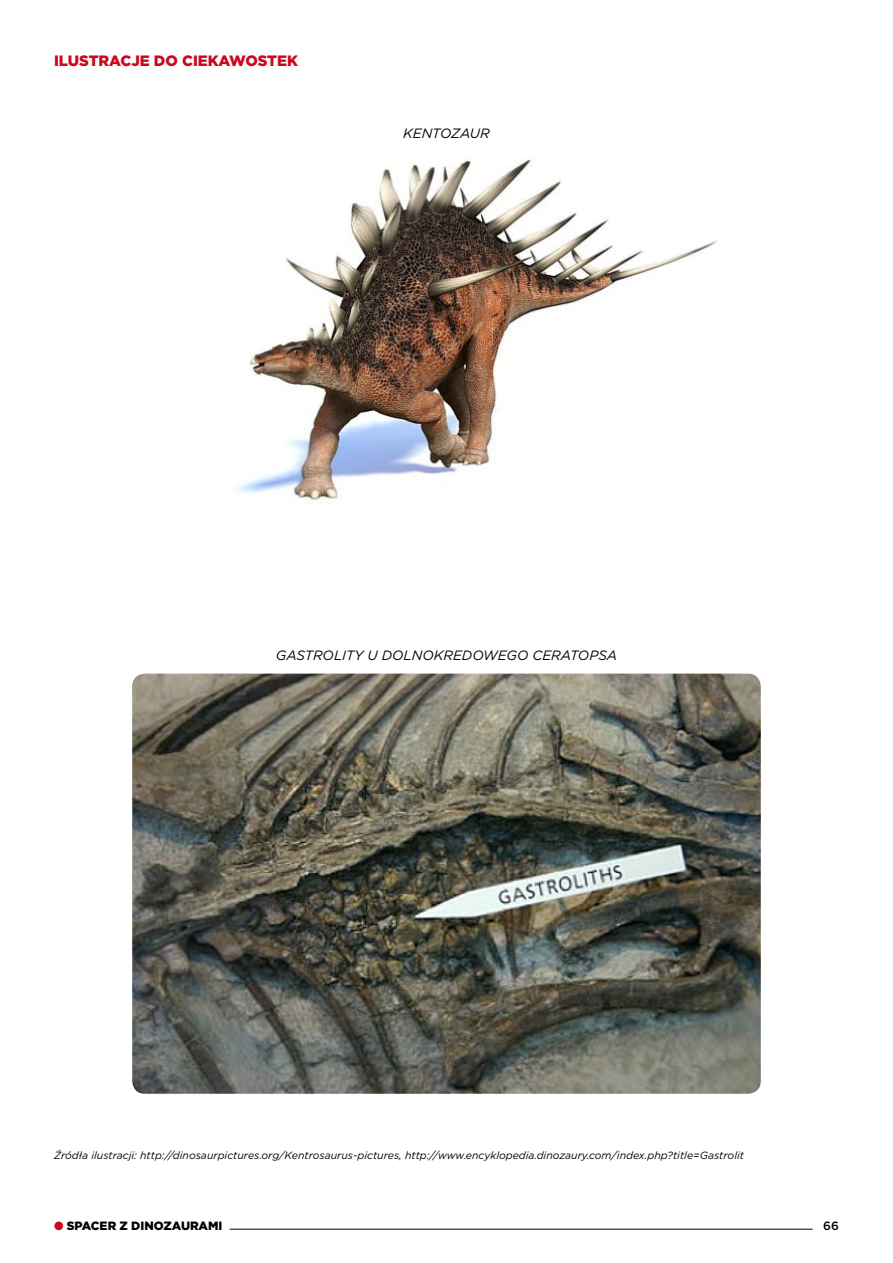
<style>
.page{position:relative;width:893px;height:1263px;background:#fff}
.page>*{position:absolute;margin:0;border:0;box-sizing:border-box;transform-origin:0 0}
.t1{font:900 15px "Gotham";color:#cd071e}
.t2{font:italic 13.5px "Gotham";color:#000}
.t3{font:900 12px "Gotham";color:#000}
.t4{font:500 12px "Gotham";color:#000}
.t5{font:italic 10.5px "Gotham";color:#000}
.s1{color:#cd071e}
</style>
<div class="page">
<hr style="left:230px;top:1229px;width:583px;height:1px;background:#000">
<img style="left:132px;top:674px;width:629px;height:420px">
<img style="left:234px;top:159px;width:483px;height:344px">
<h1 class="t1" style="left:54px;top:50px;width:246px">ILUSTRACJE DO CIEKAWOSTEK</h1>
<p class="t2" style="left:403px;top:125px;width:88px">KENTOZAUR</p>
<p class="t2" style="left:276px;top:647px;width:343px">GASTROLITY U DOLNOKREDOWEGO CERATOPSA</p>
<p class="t5" style="left:54px;top:1148px;width:692px">Źródła ilustracji: http://dinosaurpictures.org/Kentrosaurus-pictures, http://www.encyklopedia.dinozaury.com/index.php?title=Gastrolit</p>
<p class="t3" style="left:54px;top:1217px;width:170px"><span class="s1">●</span> SPACER Z DINOZAURAMI</p>
<p class="t4" style="left:823px;top:1218px;width:17px">66</p>
</div>
